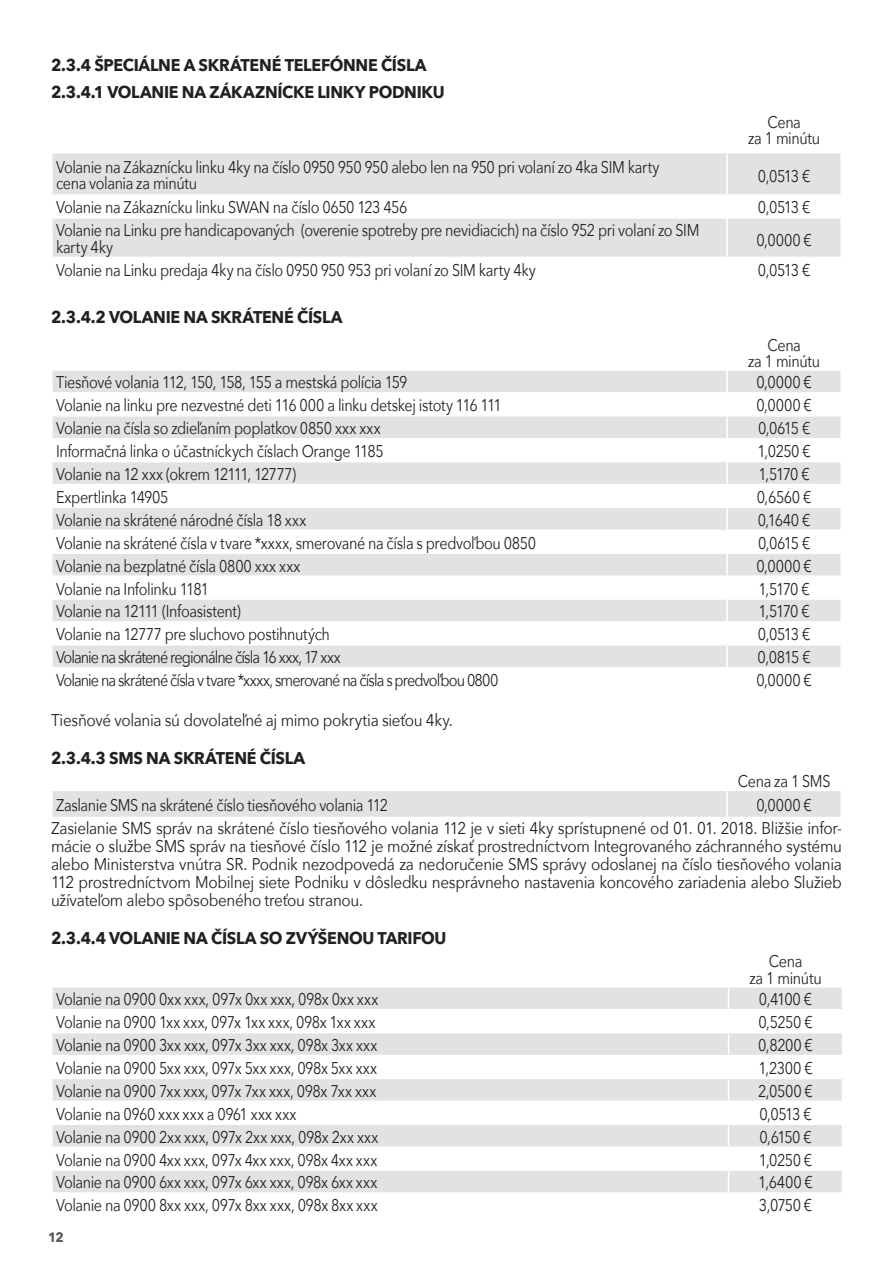
<style>
.page{position:relative;width:893px;height:1263px;background:#fff}
.page>*{position:absolute;margin:0;border:0;box-sizing:border-box;transform-origin:0 0}
.t1{font:16.95px/16.5px "Avenir Next";letter-spacing:-.03em;color:#231f20;text-align:center;scale:.85 1}
.t2{font:16.95px/18px "Avenir Next";letter-spacing:-.03em;color:#231f20;text-align:justify;scale:.9 1}
.t3{font:700 16.95px/27px "Avenir Next";letter-spacing:-.015em;color:#231f20;scale:.95 1}
.t4{font:16.95px "Avenir Next";letter-spacing:-.06em;color:#231f20;scale:.85 1}
.t5{font:16.95px "Avenir Next";letter-spacing:-.065em;color:#231f20;scale:.85 1}
.t6{font:700 13.5px "Avenir Next";color:#57585a;scale:.95 1}
</style>
<div class="page">
<div style="left:53px;top:153px;width:787px;height:41px;background:#e1e2e4"></div>
<div style="left:53px;top:219px;width:787px;height:38px;background:#e1e2e4"></div>
<hr style="left:726px;top:153px;width:2px;height:41px;background:#fff">
<hr style="left:726px;top:219px;width:2px;height:38px;background:#fff">
<div style="left:53px;top:371px;width:787px;height:21px;background:#e1e2e4"></div>
<svg style="left:53px;top:417px;width:787px;height:250px;fill:#e1e2e4"></svg>
<hr style="left:726px;top:371px;width:2px;height:21px;background:#fff">
<hr style="left:726px;top:417px;width:2px;height:21px;background:#fff">
<hr style="left:51px;top:438px;width:676px;height:1px;background:#fff">
<hr style="left:727px;top:438px;width:115px;height:1px;background:#fff">
<hr style="left:726px;top:439px;width:2px;height:22px;background:#fff">
<hr style="left:51px;top:461px;width:676px;height:1px;background:#fff">
<hr style="left:727px;top:461px;width:115px;height:1px;background:#fff">
<hr style="left:726px;top:462px;width:2px;height:22px;background:#fff">
<hr style="left:51px;top:484px;width:676px;height:1px;background:#fff">
<hr style="left:727px;top:484px;width:115px;height:1px;background:#fff">
<hr style="left:726px;top:485px;width:2px;height:22px;background:#fff">
<hr style="left:51px;top:507px;width:676px;height:1px;background:#fff">
<hr style="left:727px;top:507px;width:115px;height:1px;background:#fff">
<hr style="left:726px;top:508px;width:2px;height:22px;background:#fff">
<hr style="left:51px;top:530px;width:676px;height:1px;background:#fff">
<hr style="left:727px;top:530px;width:115px;height:1px;background:#fff">
<hr style="left:726px;top:531px;width:2px;height:21px;background:#fff">
<hr style="left:51px;top:552px;width:676px;height:2px;background:#fff">
<hr style="left:727px;top:552px;width:115px;height:2px;background:#fff">
<hr style="left:726px;top:554px;width:2px;height:21px;background:#fff">
<hr style="left:51px;top:575px;width:676px;height:2px;background:#fff">
<hr style="left:727px;top:575px;width:115px;height:2px;background:#fff">
<hr style="left:726px;top:577px;width:2px;height:21px;background:#fff">
<hr style="left:51px;top:598px;width:676px;height:2px;background:#fff">
<hr style="left:727px;top:598px;width:115px;height:2px;background:#fff">
<hr style="left:726px;top:600px;width:2px;height:21px;background:#fff">
<hr style="left:51px;top:621px;width:676px;height:2px;background:#fff">
<hr style="left:727px;top:621px;width:115px;height:2px;background:#fff">
<hr style="left:726px;top:623px;width:2px;height:21px;background:#fff">
<hr style="left:51px;top:644px;width:676px;height:2px;background:#fff">
<hr style="left:727px;top:644px;width:115px;height:2px;background:#fff">
<hr style="left:726px;top:646px;width:2px;height:21px;background:#fff">
<div style="left:53px;top:791px;width:787px;height:26px;background:#e1e2e4"></div>
<hr style="left:726px;top:791px;width:2px;height:26px;background:#fff">
<div style="left:53px;top:987px;width:789px;height:22px;background:#e1e2e4"></div>
<svg style="left:53px;top:1033px;width:789px;height:159px;fill:#e1e2e4"></svg>
<hr style="left:51px;top:1055px;width:678px;height:1px;background:#fff">
<hr style="left:729px;top:1055px;width:114px;height:1px;background:#fff">
<hr style="left:51px;top:1078px;width:678px;height:1px;background:#fff">
<hr style="left:729px;top:1078px;width:114px;height:1px;background:#fff">
<hr style="left:51px;top:1100px;width:678px;height:2px;background:#fff">
<hr style="left:729px;top:1100px;width:114px;height:2px;background:#fff">
<hr style="left:51px;top:1123px;width:678px;height:2px;background:#fff">
<hr style="left:729px;top:1123px;width:114px;height:2px;background:#fff">
<hr style="left:51px;top:1146px;width:678px;height:2px;background:#fff">
<hr style="left:729px;top:1146px;width:114px;height:2px;background:#fff">
<hr style="left:51px;top:1169px;width:678px;height:2px;background:#fff">
<hr style="left:729px;top:1169px;width:114px;height:2px;background:#fff">
<svg style="left:728px;top:987px;width:1px;height:205px"></svg>
<p class="t3" style="left:51px;top:51px;width:416px">2.3.4 ŠPECIÁLNE A SKRÁTENÉ TELEFÓNNE ČÍSLA<br>2.3.4.1 VOLANIE NA ZÁKAZNÍCKE LINKY PODNIKU</p>
<p class="t1" style="left:748px;top:113px;width:86px">Cena<br>za 1 minútu</p>
<p class="t1" style="left:56px;top:158px;width:711px;text-align:left">Volanie na Zákaznícku linku 4ky na číslo 0950 950 950 alebo len na 950 pri volaní zo 4ka SIM karty cena volania za minútu</p>
<p class="t1" style="left:758px;top:167px;width:63px">0,0513 €</p>
<p class="t1" style="left:56px;top:199px;width:415px">Volanie na Zákaznícku linku SWAN na číslo 0650 123 456</p>
<p class="t1" style="left:758px;top:199px;width:63px">0,0513 €</p>
<p class="t1" style="left:56px;top:222px;width:758px;text-align:left">Volanie na Linku pre handicapovaných (overenie spotreby pre nevidiacich) na číslo 952 pri volaní zo SIM karty 4ky</p>
<p class="t1" style="left:756px;top:231px;width:67px">0,0000 €</p>
<p class="t1" style="left:56px;top:261px;width:566px">Volanie na Linku predaja 4ky na číslo 0950 950 953 pri volaní zo SIM karty 4ky</p>
<p class="t1" style="left:758px;top:261px;width:63px">0,0513 €</p>
<p class="t3" style="left:51px;top:303px;width:308px">2.3.4.2 VOLANIE NA SKRÁTENÉ ČÍSLA</p>
<p class="t1" style="left:748px;top:336px;width:86px">Cena<br>za 1 minútu</p>
<p class="t1" style="left:56px;top:374px;width:415px">Tiesňové volania 112, 150, 158, 155 a mestská polícia 159</p>
<p class="t1" style="left:756px;top:374px;width:67px">0,0000 €</p>
<p class="t1" style="left:56px;top:396px;width:526px">Volanie na linku pre nezvestné deti 116 000 a linku detskej istoty 116 111</p>
<p class="t1" style="left:756px;top:396px;width:67px">0,0000 €</p>
<p class="t1" style="left:56px;top:419px;width:384px">Volanie na čísla so zdieľaním poplatkov 0850 xxx xxx</p>
<p class="t1" style="left:758px;top:419px;width:63px">0,0615 €</p>
<p class="t1" style="left:56px;top:442px;width:387px">Informačná linka o účastníckych číslach Orange 1185</p>
<p class="t1" style="left:757px;top:442px;width:64px">1,0250 €</p>
<p class="t1" style="left:56px;top:465px;width:284px">Volanie na 12 xxx (okrem 12111, 12777)</p>
<p class="t1" style="left:758px;top:465px;width:62px">1,5170 €</p>
<p class="t1" style="left:56px;top:488px;width:134px">Expertlinka 14905</p>
<p class="t1" style="left:757px;top:488px;width:66px">0,6560 €</p>
<p class="t1" style="left:56px;top:511px;width:296px">Volanie na skrátené národné čísla 18 xxx</p>
<p class="t1" style="left:758px;top:511px;width:63px">0,1640 €</p>
<p class="t1" style="left:56px;top:534px;width:566px">Volanie na skrátené čísla v tvare *xxxx, smerované na čísla s predvoľbou 0850</p>
<p class="t1" style="left:758px;top:534px;width:63px">0,0615 €</p>
<p class="t1" style="left:56px;top:557px;width:289px">Volanie na bezplatné čísla 0800 xxx xxx</p>
<p class="t1" style="left:756px;top:557px;width:67px">0,0000 €</p>
<p class="t1" style="left:56px;top:580px;width:182px">Volanie na Infolinku 1181</p>
<p class="t1" style="left:758px;top:580px;width:62px">1,5170 €</p>
<p class="t1" style="left:56px;top:603px;width:219px">Volanie na 12111 (Infoasistent)</p>
<p class="t1" style="left:758px;top:603px;width:62px">1,5170 €</p>
<p class="t1" style="left:56px;top:625px;width:324px">Volanie na 12777 pre sluchovo postihnutých</p>
<p class="t1" style="left:758px;top:625px;width:63px">0,0513 €</p>
<p class="t5" style="left:56px;top:643px;width:337px">Volanie na skrátené regionálne čísla 16 xxx, 17 xxx</p>
<p class="t1" style="left:758px;top:648px;width:64px">0,0815 €</p>
<p class="t4" style="left:56px;top:666px;width:522px">Volanie na skrátené čísla v tvare *xxxx, smerované na čísla s predvoľbou 0800</p>
<p class="t1" style="left:756px;top:671px;width:67px">0,0000 €</p>
<p class="t2" style="left:51px;top:710px;width:448px">Tiesňové volania sú dovolateľné aj mimo pokrytia sieťou 4ky.</p>
<p class="t3" style="left:51px;top:744px;width:269px">2.3.4.3 SMS NA SKRÁTENÉ ČÍSLA</p>
<p class="t1" style="left:738px;top:772px;width:110px">Cena za 1 SMS</p>
<p class="t1" style="left:56px;top:796px;width:392px">Zaslanie SMS na skrátené číslo tiesňového volania 112</p>
<p class="t1" style="left:51px;top:793px;width:932px;line-height:23.2px;text-align:left;text-indent:705px">0,0000 €<br>Zasielanie SMS správ na skrátené číslo tiesňového volania 112 je v sieti 4ky sprístupnené od 01. 01. 2018. Bližšie infor-</p>
<p class="t2" style="left:51px;top:836px;width:880px">mácie o službe SMS správ na tiesňové číslo 112 je možné získať prostredníctvom Integrovaného záchranného systému alebo Ministerstva vnútra SR. Podnik nezodpovedá za nedoručenie SMS správy odoslanej na číslo tiesňového volania 112 prostredníctvom Mobilnej siete Podniku v dôsledku nesprávneho nastavenia koncového zariadenia alebo Služieb užívateľom alebo spôsobeného treťou stranou.</p>
<p class="t3" style="left:51px;top:924px;width:418px">2.3.4.4 VOLANIE NA ČÍSLA SO ZVÝŠENOU TARIFOU</p>
<p class="t1" style="left:749px;top:952px;width:86px">Cena<br>za 1 minútu</p>
<p class="t1" style="left:56px;top:990px;width:381px">Volanie na 0900 0xx xxx, 097x 0xx xxx, 098x 0xx xxx</p>
<p class="t1" style="left:759px;top:990px;width:64px">0,4100 €</p>
<p class="t1" style="left:56px;top:1013px;width:377px">Volanie na 0900 1xx xxx, 097x 1xx xxx, 098x 1xx xxx</p>
<p class="t1" style="left:758px;top:1013px;width:65px">0,5250 €</p>
<p class="t1" style="left:56px;top:1036px;width:380px">Volanie na 0900 3xx xxx, 097x 3xx xxx, 098x 3xx xxx</p>
<p class="t1" style="left:758px;top:1036px;width:66px">0,8200 €</p>
<p class="t1" style="left:56px;top:1059px;width:379px">Volanie na 0900 5xx xxx, 097x 5xx xxx, 098x 5xx xxx</p>
<p class="t1" style="left:758px;top:1059px;width:66px">1,2300 €</p>
<p class="t1" style="left:56px;top:1082px;width:378px">Volanie na 0900 7xx xxx, 097x 7xx xxx, 098x 7xx xxx</p>
<p class="t1" style="left:758px;top:1082px;width:66px">2,0500 €</p>
<p class="t1" style="left:56px;top:1105px;width:284px">Volanie na 0960 xxx xxx a 0961 xxx xxx</p>
<p class="t1" style="left:759px;top:1105px;width:63px">0,0513 €</p>
<p class="t1" style="left:56px;top:1128px;width:381px">Volanie na 0900 2xx xxx, 097x 2xx xxx, 098x 2xx xxx</p>
<p class="t1" style="left:759px;top:1128px;width:63px">0,6150 €</p>
<p class="t1" style="left:56px;top:1151px;width:379px">Volanie na 0900 4xx xxx, 097x 4xx xxx, 098x 4xx xxx</p>
<p class="t1" style="left:759px;top:1151px;width:64px">1,0250 €</p>
<p class="t1" style="left:56px;top:1173px;width:380px">Volanie na 0900 6xx xxx, 097x 6xx xxx, 098x 6xx xxx</p>
<p class="t1" style="left:758px;top:1173px;width:66px">1,6400 €</p>
<p class="t1" style="left:56px;top:1196px;width:380px">Volanie na 0900 8xx xxx, 097x 8xx xxx, 098x 8xx xxx</p>
<p class="t1" style="left:759px;top:1196px;width:64px">3,0750 €</p>
<p class="t6" style="left:48px;top:1226px;width:18px">12</p>
</div>
